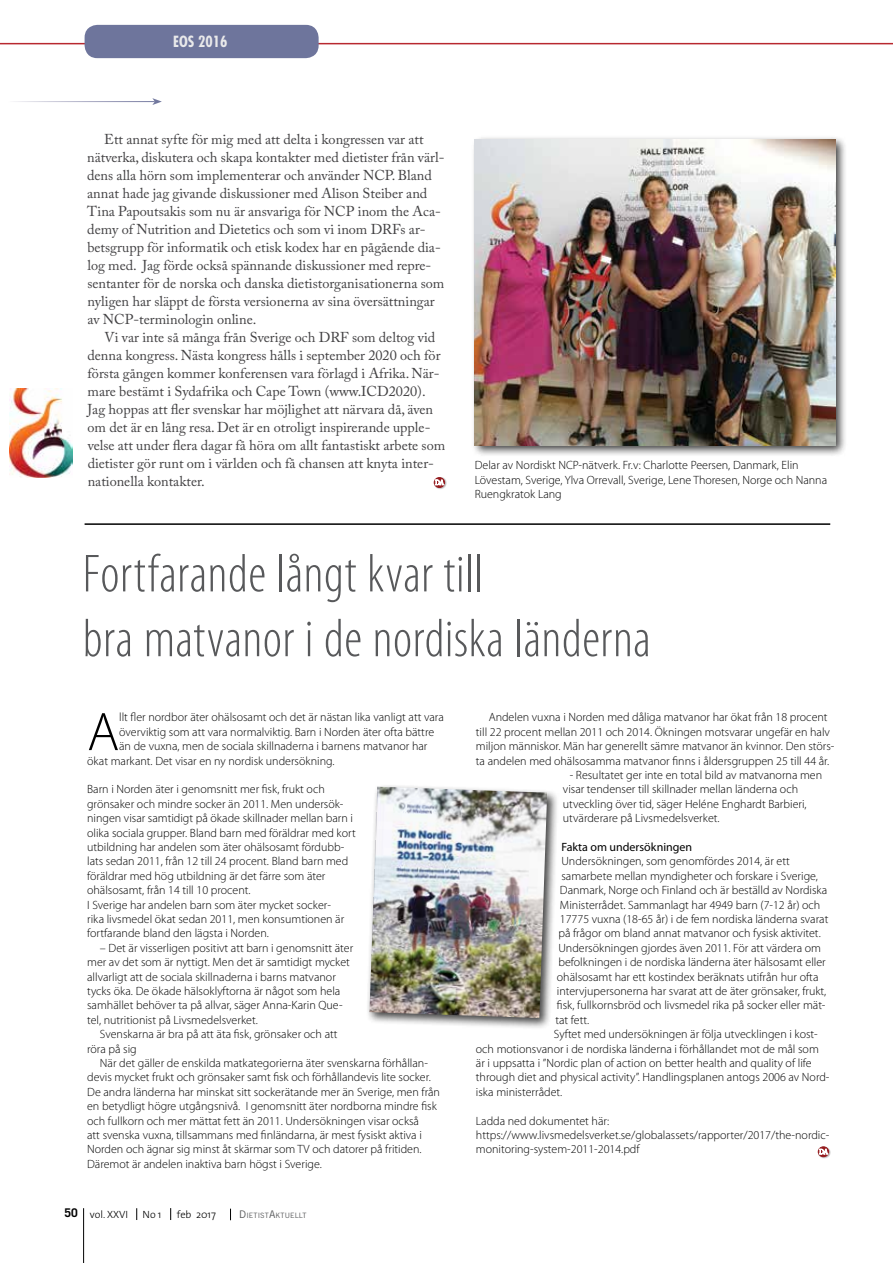
<style>
.page{position:relative;width:893px;height:1263px;background:#fff}
.page>*{position:absolute;margin:0;border:0;box-sizing:border-box;transform-origin:0 0}
.t1{font:300 54.75px "Myriad Pro";color:#000}
.t2{font:300 condensed 54px/64.8px "Myriad Pro";letter-spacing:.005em;color:#58595b}
.t3{font:700 condensed 15px "Futura Std";color:#e9e9ea}
.t4{font:14.25px/18px "Adobe Caslon Pro";color:#414042}
.t5{font:300 12px/14.4px "Myriad Pro";color:#000}
.t6{font:12px "Myriad Pro";color:#000}
.t7{font:300 10.5px "The Sans";color:#000}
.t8{font:7.35px "Trade Gothic";letter-spacing:.015em;color:#58595b}
.s1{font-family:"Trade Gothic";font-weight:700;font-size:12px}
.s2{font-size:10.5px}
</style>
<div class="page">
<hr style="left:0;top:43px;width:893px;height:1px;background:#b8292f">
<div style="left:85px;top:25px;width:234px;height:33px;background:#6e759c;border-radius:13px"></div>
<svg style="left:152px;top:98px;width:10px;height:7px"></svg>
<div style="left:471px;top:135px;width:377px;height:323px;background:#000;opacity:.75"></div>
<img style="left:475px;top:139px;width:360px;height:306px">
<img style="left:10px;top:388px;width:62px;height:89px">
<div style="left:434px;top:477px;width:13px;height:12px;background:#000;opacity:.27"></div>
<div style="left:434px;top:477px;width:11px;height:11px;border:1px solid #961b1e;border-radius:50%"></div>
<svg style="left:435px;top:479px;width:9px;height:6px"></svg>
<hr style="left:85px;top:523px;width:745px;height:2px;background:#000">
<div style="left:366px;top:783px;width:193px;height:247px;background:#000;opacity:.75"></div>
<img style="left:369px;top:787px;width:178px;height:231px">
<div style="left:818px;top:1146px;width:13px;height:13px;background:#000;opacity:.27"></div>
<svg style="left:818px;top:1147px;width:11px;height:10px"></svg>
<div style="left:818px;top:1146px;width:11px;height:11px;border:1px solid #961b1e;border-radius:50%"></div>
<svg style="left:819px;top:1149px;width:9px;height:5px"></svg>
<hr style="left:83px;top:1208px;width:1px;height:55px;background:#000">
<svg style="left:170px;top:1208px;width:1px;height:12px"></svg>
<svg style="left:136px;top:1208px;width:1px;height:12px"></svg>
<p class="t3" style="left:173px;top:32px;width:56px">EOS 2016</p>
<p class="t4" style="left:87px;top:130px;width:359px;text-indent:17px">Ett annat syfte för mig med att delta i kongressen var att nätverka, diskutera och skapa kontakter med dietister från värl&shy;dens alla hörn som implementerar och använder NCP. Bland annat hade jag givande diskussioner med Alison Steiber and Tina Papoutsakis som nu är ansvariga för NCP inom the Aca&shy;demy of Nutrition and Dietetics och som vi inom DRFs ar&shy;betsgrupp för informatik och etisk kodex har en pågående dia&shy;log med. Jag förde också spännande diskussioner med repre&shy;sentanter för de norska och danska dietistorganisationerna som nyligen har släppt de första versionerna av sina översättningar av NCP-terminologin online.</p>
<p class="t4" style="left:87px;top:328px;width:359px;text-indent:17px">Vi var inte så många från Sverige och DRF som deltog vid denna kongress. Nästa kongress hålls i september 2020 och för första gången kommer konferensen vara förlagd i Afrika. När&shy;mare bestämt i Sydafrika och Cape Town (www.ICD2020).<br>Jag hoppas att fler svenskar har möjlighet att närvara då, även om det är en lång resa. Det är en otroligt inspirerande upple&shy;velse att under flera dagar få höra om allt fantastiskt arbete som dietister gör runt om i världen och få chansen att knyta inter&shy;nationella kontakter.</p>
<p class="t5" style="left:475px;top:458px;width:354px">Delar av Nordiskt NCP-nätverk. Fr.v: Charlotte Peersen, Danmark, Elin<br>Lövestam, Sverige, Ylva Orrevall, Sverige, Lene Thoresen, Norge och Nanna<br>Ruengkratok Lang</p>
<h2 class="t2" style="left:83px;top:541px;width:570px">Fortfarande långt kvar till<br>bra matvanor i de nordiska länderna</h2>
<h1 class="t1" style="left:87px;top:702px;width:34px">A</h1>
<p class="t5" style="left:119px;top:710px;width:326px">llt fler nordbor äter ohälsosamt och det är nästan lika vanligt att vara</p>
<p class="t5" style="left:119px;top:725px;width:317px">överviktig som att vara normalviktig. Barn i Norden äter ofta bättre</p>
<p class="t5" style="left:119px;top:739px;width:310px">än de vuxna, men de sociala skillnaderna i barnens matvanor har</p>
<p class="t5" style="left:87px;top:753px;width:249px">ökat markant. Det visar en ny nordisk undersökning.</p>
<p class="t5" style="left:87px;top:782px;width:270px">Barn i Norden äter i genomsnitt mer fisk, frukt och grönsaker och mindre socker än 2011. Men undersök&shy;ningen visar samtidigt på ökade skillnader mellan barn i olika sociala grupper. Bland barn med föräldrar med kort utbildning har andelen som äter ohälsosamt fördubb&shy;lats sedan 2011, från 12 till 24 procent. Bland barn med föräldrar med hög utbildning är det färre som äter ohälsosamt, från 14 till 10 procent.<br>I Sverige har andelen barn som äter mycket socker-<br>rika livsmedel ökat sedan 2011, men konsumtionen är fortfarande bland den lägsta i Norden.</p>
<p class="t5" style="left:87px;top:941px;width:268px;text-indent:13px">– Det är visserligen positivt att barn i genomsnitt äter mer av det som är nyttigt. Men det är samtidigt mycket allvarligt att de sociala skillnaderna i barns matvanor tycks öka. De ökade hälsoklyftorna är något som hela samhället behöver ta på allvar, säger Anna-Karin Que&shy;tel, nutritionist på Livsmedelsverket.</p>
<p class="t5" style="left:87px;top:1027px;width:252px;text-indent:13px">Svenskarna är bra på att äta fisk, grönsaker och att röra på sig</p>
<p class="t5" style="left:87px;top:1056px;width:354px;text-indent:13px">När det gäller de enskilda matkategorierna äter svenskarna förhållan&shy;devis mycket frukt och grönsaker samt fisk och förhållandevis lite socker.<br>De andra länderna har minskat sitt sockerätande mer än Sverige, men från en betydligt högre utgångsnivå. I genomsnitt äter nordborna mindre fisk och fullkorn och mer mättat fett än 2011. Undersökningen visar också<br>att svenska vuxna, tillsammans med finländarna, är mest fysiskt aktiva i Norden och ägnar sig minst åt skärmar som TV och datorer på fritiden.<br>Däremot är andelen inaktiva barn högst i Sverige.</p>
<p class="t7" style="left:64px;top:1205px;width:65px"><span class="s1">50</span> vol. XXVI</p>
<p class="t7" style="left:143px;top:1205px;width:20px">No 1</p>
<p class="t7" style="left:177px;top:1205px;width:41px">feb 2017</p>
<p class="t8" style="left:239px;top:1211px;width:69px"><span class="s2">D</span>IETIST<span class="s2">A</span>KTUELLT</p>
<p class="t5" style="left:476px;top:710px;width:360px;text-align:center">Andelen vuxna i Norden med dåliga matvanor har ökat från 18 procent<br>till 22 procent mellan 2011 och 2014. Ökningen motsvarar ungefär en halv miljon människor. Män har generellt sämre matvanor än kvinnor. Den störs&shy;ta andelen med ohälsosamma matvanor finns i åldersgruppen 25 till 44 år.</p>
<p class="t5" style="left:563px;top:768px;width:261px;text-indent:7px">- Resultatet ger inte en total bild av matvanorna men visar tendenser till skillnader mellan länderna och utveckling över tid, säger Heléne Enghardt Barbieri, utvärderare på Livsmedelsverket.</p>
<p class="t6" style="left:561px;top:840px;width:132px">Fakta om undersökningen</p>
<p class="t5" style="left:561px;top:854px;width:230px">Undersökningen, som genomfördes 2014, är ett</p>
<p class="t5" style="left:561px;top:869px;width:258px">samarbete mellan myndigheter och forskare i Sverige,</p>
<p class="t5" style="left:560px;top:883px;width:269px">Danmark, Norge och Finland och är beställd av Nordiska</p>
<p class="t5" style="left:560px;top:897px;width:262px">Ministerrådet. Sammanlagt har 4949 barn (7-12 år) och</p>
<p class="t5" style="left:560px;top:912px;width:270px">17775 vuxna (18-65 år) i de fem nordiska länderna svarat</p>
<p class="t5" style="left:558px;top:926px;width:264px">på frågor om bland annat matvanor och fysisk aktivitet.</p>
<p class="t5" style="left:558px;top:941px;width:264px">Undersökningen gjordes även 2011. För att värdera om</p>
<p class="t5" style="left:558px;top:955px;width:269px">befolkningen i de nordiska länderna äter hälsosamt eller</p>
<p class="t5" style="left:557px;top:969px;width:263px">ohälsosamt har ett kostindex beräknats utifrån hur ofta</p>
<p class="t5" style="left:557px;top:984px;width:271px">intervjupersonerna har svarat att de äter grönsaker, frukt,</p>
<p class="t5" style="left:557px;top:998px;width:270px">fisk, fullkornsbröd och livsmedel rika på socker eller mät-</p>
<p class="t5" style="left:555px;top:1013px;width:35px">tat fett.</p>
<p class="t5" style="left:554px;top:1027px;width:265px">Syftet med undersökningen är följa utvecklingen i kost-</p>
<p class="t5" style="left:476px;top:1041px;width:344px">och motionsvanor i de nordiska länderna i förhållandet mot de mål som</p>
<p class="t5" style="left:476px;top:1056px;width:337px">är i uppsatta i ”Nordic plan of action on better health and quality of life</p>
<p class="t5" style="left:476px;top:1070px;width:355px">through diet and physical activity”. Handlingsplanen antogs 2006 av Nord-</p>
<p class="t5" style="left:476px;top:1085px;width:88px">iska ministerrådet.</p>
<p class="t5" style="left:476px;top:1113px;width:355px">Ladda ned dokumentet här: https://www.livsmedelsverket.se/globalassets/rapporter/2017/the-nordic&shy;monitoring-system-2011-2014.pdf</p>
</div>
